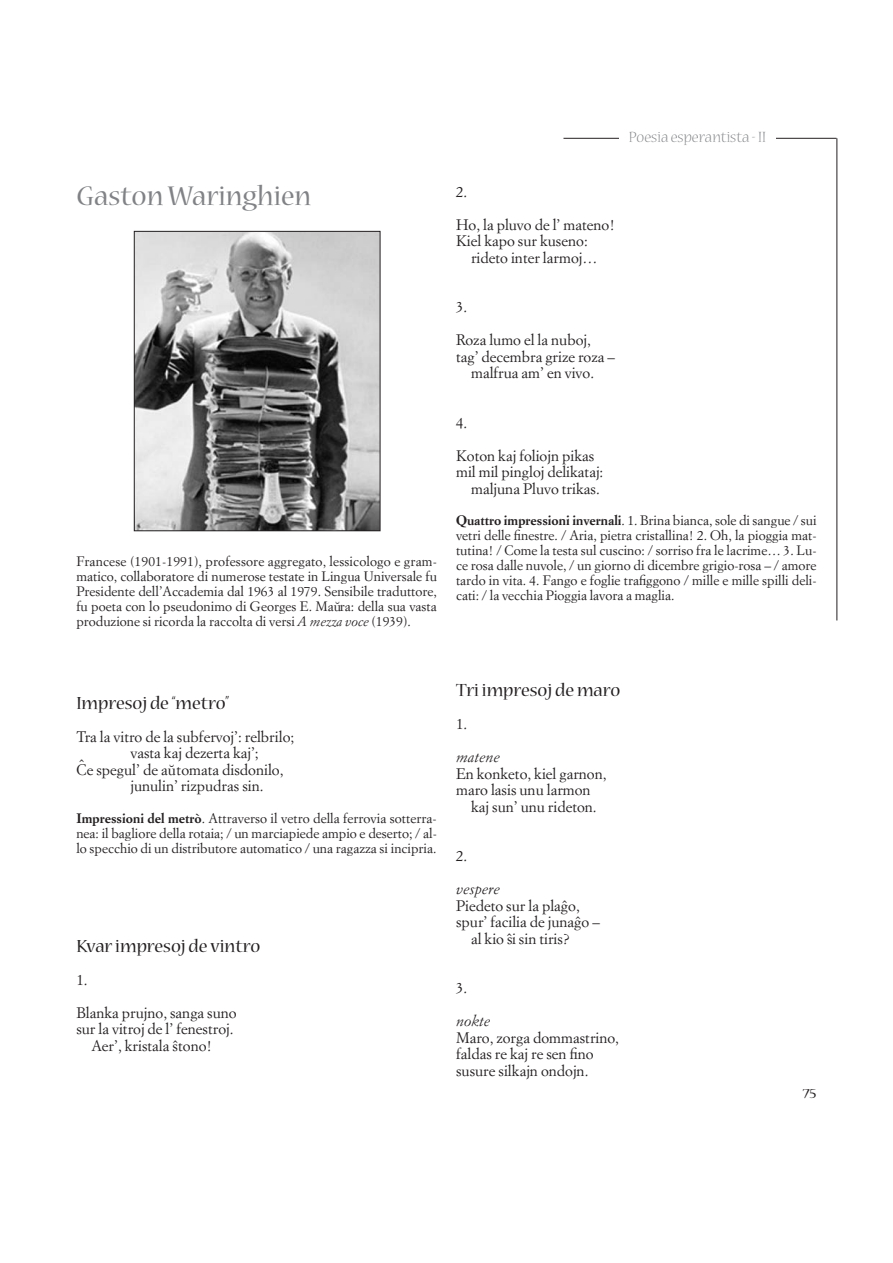
<style>
.page{position:relative;width:893px;height:1263px;background:#fff}
.page>*{position:absolute;margin:0;border:0;box-sizing:border-box;transform-origin:0 0}
.t1{font:30px "Nueva Std";color:#808285}
.t2{font:19.5px "Nueva Std";color:#231f20}
.t3{font:300 16.5px "Nueva Std";color:#808285}
.t4{font:15px/16.5px "Simoncini Garamond";color:#231f20}
.t5{font:italic 15px "Simoncini Garamond";color:#231f20}
.t6{font:15px "Nueva Std";color:#231f20;scale:1.1 1}
.t7{font:13.5px/15px "Simoncini Garamond";color:#231f20;text-align:justify}
.s1{font-style:italic}
.s2{font-weight:700}
</style>
<div class="page">
<hr style="left:563px;top:138px;width:273px;height:1px;background:#231f20">
<hr style="left:836px;top:138px;width:1px;height:482px;background:#231f20">
<div style="left:619px;top:131px;width:156px;height:18px;background:#fff"></div>
<img style="left:136px;top:233px;width:242px;height:296px">
<div style="left:134px;top:231px;width:246px;height:300px;border:1px solid #231f20"></div>
<h1 class="t1" style="left:76px;top:184px;width:236px">Gaston Waringhien</h1>
<p class="t7" style="left:76px;top:555px;width:362px">Francese (1901-1991), professore aggregato, lessicologo e gram&shy;matico, collaboratore di numerose testate in Lingua Universale fu Presidente dell’Accademia dal 1963 al 1979. Sensibile traduttore, fu poeta con lo pseudonimo di Georges E. Mau˘ra: della sua vasta produzione si ricorda la raccolta di versi <span class="s1">A mezza voce</span> (1939).</p>
<p class="t3" style="left:629px;top:131px;width:139px">Poesia esperantista - II</p>
<p class="t4" style="left:456px;top:176px;width:160px;line-height:33px">2.<br>Ho, la pluvo de l’ mateno!</p>
<p class="t4" style="left:471px;top:234px;width:128px;text-indent:-15px">Kiel kapo sur kuseno: rideto inter larmoj…</p>
<p class="t4" style="left:456px;top:300px;width:13px">3.</p>
<p class="t4" style="left:456px;top:333px;width:136px">Roza lumo el la nuboj,</p>
<p class="t4" style="left:456px;top:349px;width:160px">tag’ decembra grize roza –</p>
<p class="t4" style="left:471px;top:366px;width:125px">malfrua am’ en vivo.</p>
<p class="t4" style="left:456px;top:415px;width:13px">4.</p>
<p class="t4" style="left:456px;top:448px;width:140px">Koton kaj foliojn pikas</p>
<p class="t4" style="left:456px;top:465px;width:149px">mil mil pingloj delikataj:</p>
<p class="t4" style="left:471px;top:481px;width:130px">maljuna Pluvo trikas.</p>
<p class="t7" style="left:456px;top:513px;width:362px"><span class="s2">Quattro impressioni invernali</span>. 1. Brina bianca, sole di sangue / sui vetri delle finestre. / Aria, pietra cristallina! 2. Oh, la pioggia mat&shy;tutina! / Come la testa sul cuscino: / sorriso fra le lacrime… 3. Lu&shy;ce rosa dalle nuvole, / un giorno di dicembre grigio-rosa – / amore tardo in vita. 4. Fango e foglie trafiggono / mille e mille spilli deli&shy;cati: / la vecchia Pioggia lavora a maglia.</p>
<h2 class="t2" style="left:76px;top:695px;width:154px">Impresoj de “metro”</h2>
<p class="t4" style="left:76px;top:730px;width:219px">Tra la vitro de la subfervoj’: relbrilo;</p>
<p class="t4" style="left:130px;top:746px;width:130px">vasta kaj dezerta kaj’;</p>
<p class="t4" style="left:76px;top:763px;width:209px">Cˆ e spegul’ de au˘ tomata disdonilo,</p>
<p class="t4" style="left:130px;top:779px;width:135px">junulin’ rizpudras sin.</p>
<p class="t7" style="left:76px;top:811px;width:362px"><span class="s2">Impressioni del metrò</span>. Attraverso il vetro della ferrovia sotterra&shy;nea: il bagliore della rotaia; / un marciapiede ampio e deserto; / al&shy;lo specchio di un distributore automatico / una ragazza si incipria.</p>
<h2 class="t2" style="left:76px;top:938px;width:185px">Kvar impresoj de vintro</h2>
<p class="t4" style="left:76px;top:972px;width:13px">1.</p>
<p class="t4" style="left:76px;top:1005px;width:162px">Blanka prujno, sanga suno</p>
<p class="t4" style="left:76px;top:1022px;width:159px">sur la vitroj de l’ fenestroj.</p>
<p class="t4" style="left:91px;top:1038px;width:122px">Aer’, kristala sˆtono!</p>
<h2 class="t2" style="left:456px;top:682px;width:166px">Tri impresoj de maro</h2>
<p class="t4" style="left:456px;top:717px;width:13px">1.</p>
<p class="t5" style="left:456px;top:751px;width:45px">matene</p>
<p class="t4" style="left:456px;top:767px;width:152px">En konketo, kiel garnon, maro lasis unu larmon</p>
<p class="t4" style="left:471px;top:800px;width:127px">kaj sun’ unu rideton.</p>
<p class="t4" style="left:456px;top:849px;width:13px">2.</p>
<p class="t5" style="left:456px;top:883px;width:45px">vespere</p>
<p class="t4" style="left:456px;top:899px;width:125px">Piedeto sur la plagˆo,</p>
<p class="t4" style="left:456px;top:915px;width:145px">spur’ facilia de junagˆo –</p>
<p class="t4" style="left:471px;top:932px;width:100px">al kio sˆi sin tiris?</p>
<p class="t4" style="left:456px;top:981px;width:13px">3.</p>
<p class="t5" style="left:456px;top:1015px;width:36px">nokte</p>
<p class="t4" style="left:456px;top:1031px;width:164px">Maro, zorga dommastrino, faldas re kaj re sen fino susure silkajn ondojn.</p>
<p class="t6" style="left:802px;top:1087px;width:14px">75</p>
</div>
